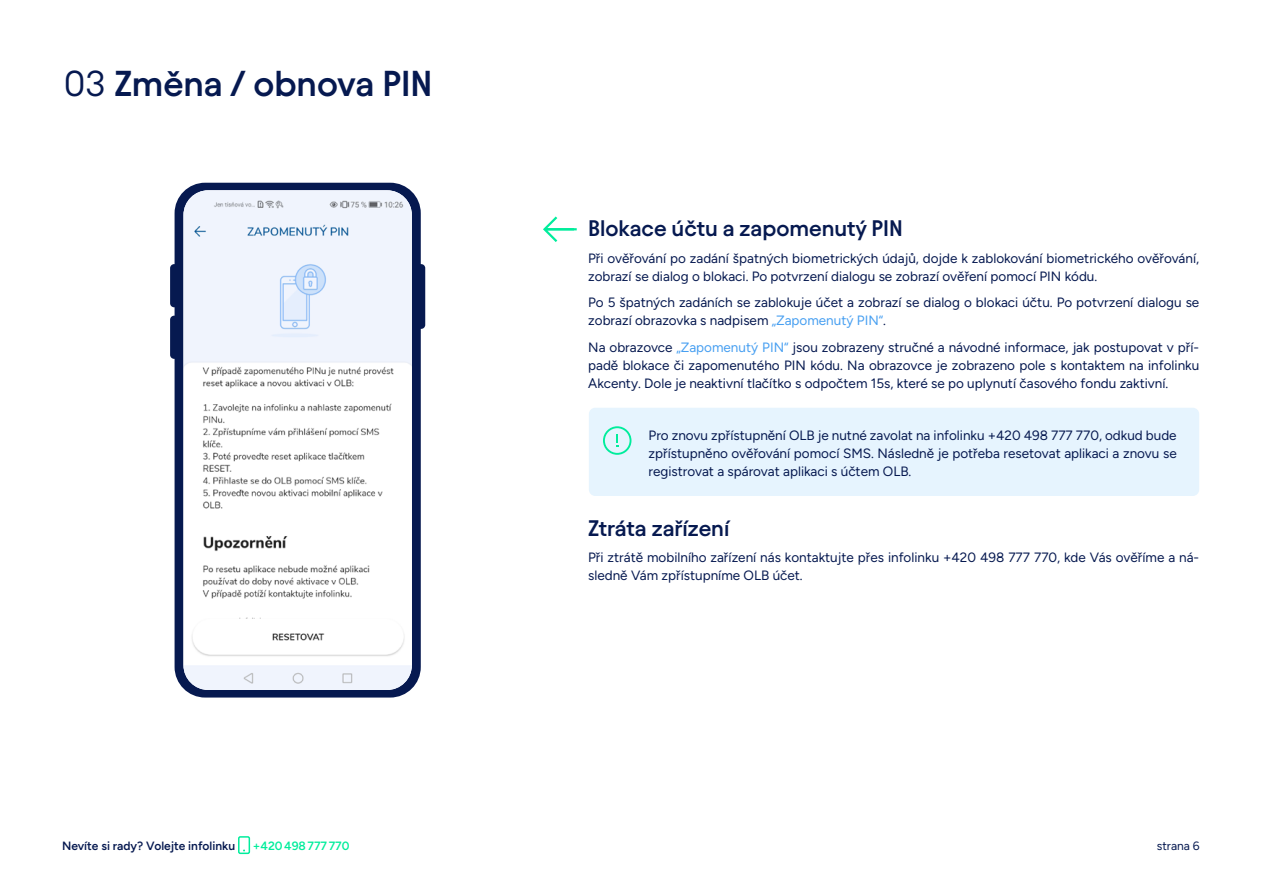
<style>
.page{position:relative;width:1263px;height:893px;background:#fff}
.page>*{position:absolute;margin:0;border:0;box-sizing:border-box;transform-origin:0 0}
.t1{font:600 36px "Avantt TRIAL";color:#061950}
.t2{font:600 22.5px "Avantt TRIAL";color:#061950}
.t3{font:13.5px/18px "Figtree";color:#061950}
.t4{font:600 12px "Figtree";color:#061950}
.t5{font:600 12px "Figtree";color:#00ed9b}
.t6{font:12px "Figtree";color:#061950}
.s1{font-weight:400}
.s2{color:#479ff1}
</style>
<div class="page">
<div style="left:238px;top:836px;width:12px;height:18px;border:2px solid #00ed9c;border-radius:2px"></div>
<svg style="left:543px;top:216px;width:34px;height:26px"></svg>
<hr style="left:546px;top:228px;width:28px;height:2px;background:#00ed9b">
<svg style="left:170px;top:183px;width:255px;height:514px;fill:#061950"></svg>
<img style="left:183px;top:190px;width:229px;height:500px">
<div style="left:589px;top:408px;width:610px;height:88px;background:#e6f4fe;border-radius:6px"></div>
<svg style="left:603px;top:426px;width:28px;height:29px"></svg>
<h1 class="t1" style="left:64px;top:57px;width:370px"><span class="s1">03</span> Změna / obnova PIN</h1>
<h2 class="t2" style="left:588px;top:212px;width:316px">Blokace účtu a zapomenutý PIN</h2>
<p class="t3" style="left:588px;top:249px;width:613px">Při ověřování po zadání špatných biometrických údajů, dojde k zablokování biometrického ověřování, zobrazí se dialog o blokaci. Po potvrzení dialogu se zobrazí ověření pomocí PIN kódu.</p>
<p class="t3" style="left:588px;top:294px;width:613px">Po 5 špatných zadáních se zablokuje účet a zobrazí se dialog o blokaci účtu. Po potvrzení dialogu se zobrazí obrazovka s nadpisem <span class="s2">„Zapomenutý PIN“</span>.</p>
<p class="t3" style="left:588px;top:338px;width:613px;text-align:justify">Na obrazovce <span class="s2">„Zapomenutý PIN“</span> jsou zobrazeny stručné a návodné informace, jak postupovat v pří&shy;padě blokace či zapomenutého PIN kódu. Na obrazovce je zobrazeno pole s kontaktem na infolinku Akcenty. Dole je neaktivní tlačítko s odpočtem 15s, které se po uplynutí časového fondu zaktivní.</p>
<p class="t3" style="left:648px;top:426px;width:530px;text-align:justify">Pro znovu zpřístupnění OLB je nutné zavolat na infolinku +420 498 777 770, odkud bude zpřístupněno ověřování pomocí SMS. Následně je potřeba resetovat aplikaci a znovu se registrovat a spárovat aplikaci s účtem OLB.</p>
<h2 class="t2" style="left:588px;top:512px;width:143px">Ztráta zařízení</h2>
<p class="t3" style="left:588px;top:548px;width:613px">Při ztrátě mobilního zařízení nás kontaktujte přes infolinku +420 498 777 770, kde Vás ověříme a ná&shy;sledně Vám zpřístupníme OLB účet.</p>
<p class="t4" style="left:62px;top:838px;width:175px">Nevíte si rady? Volejte infolinku</p>
<p class="t5" style="left:253px;top:838px;width:98px">+420498777770</p>
<p class="t6" style="left:1157px;top:838px;width:44px">strana 6</p>
</div>
